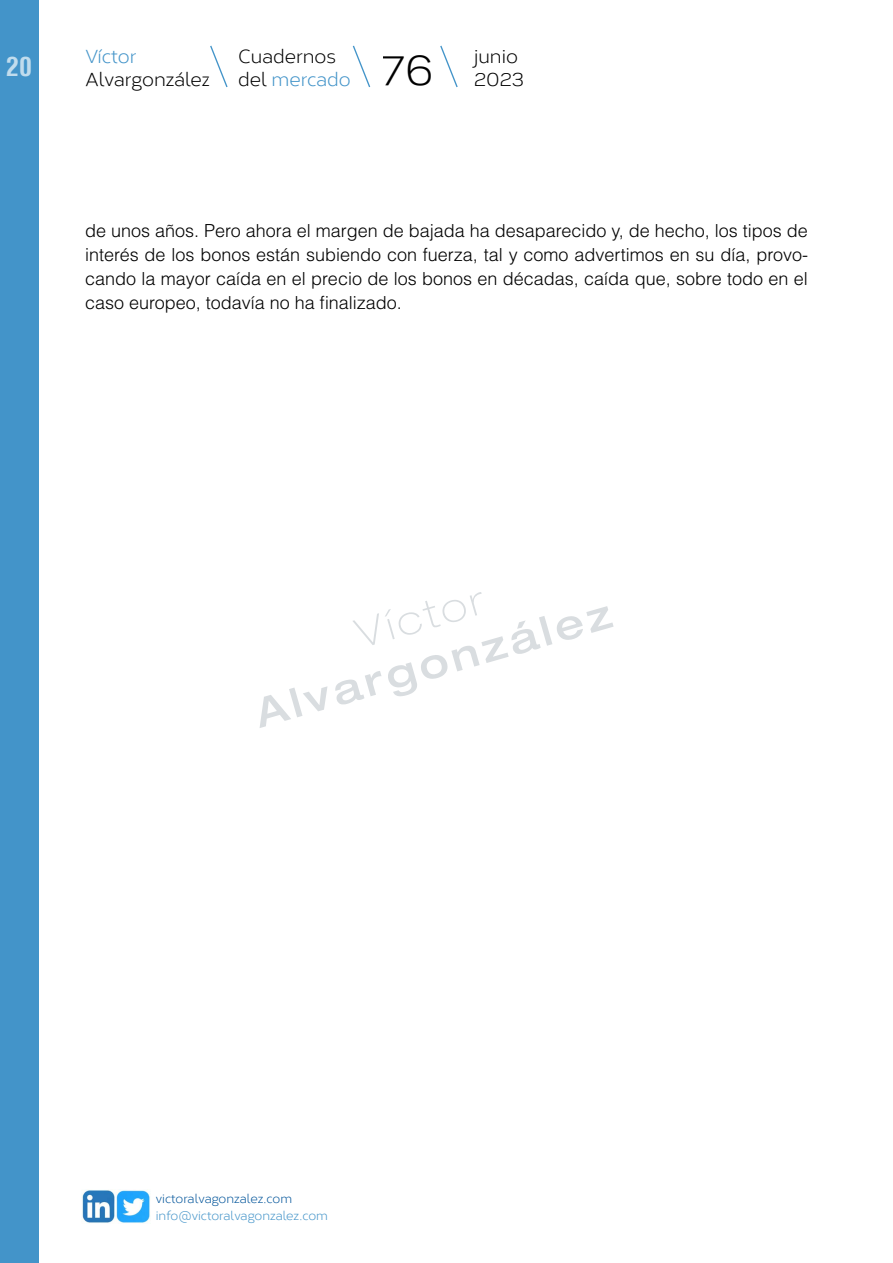
<style>
.page{position:relative;width:893px;height:1263px;background:#fff}
.page>*{position:absolute;margin:0;border:0;box-sizing:border-box;transform-origin:0 0}
.t1{font:42.6px "Corbert";color:#000}
.t2{font:500 expanded 40.5px "Helvetica 63";color:#d9dde0}
.t3{font:100 expanded 40.5px "Helvetica 33";color:#d9dde0}
.t4{font:700 condensed 25.8px "Helvetica";color:#c1dced}
.t5{font:18.9px/22.6px "Corbert";color:#000}
.t6{font:18.9px "Corbert";color:#4394c9}
.t7{font:300 18px/24px "Helvetica LT Std";color:#000;text-align:justify}
.t8{font:12.3px "Corbert";color:#4394c9}
.t9{font:12.3px "Corbert";color:#00549a}
.s1{color:#4394c9}
</style>
<div class="page">
<div style="left:0;top:1px;width:38px;height:1262px;background:#4394c9"></div>
<svg style="left:210px;top:45px;width:18px;height:43px"></svg>
<svg style="left:352px;top:45px;width:19px;height:43px"></svg>
<svg style="left:440px;top:45px;width:18px;height:43px"></svg>
<img style="left:82px;top:1190px;width:68px;height:33px">
<h3 class="t4" style="left:6px;top:51px;width:27px">20</h3>
<p class="t6" style="left:85px;top:42px;width:53px">Víctor</p>
<p class="t5" style="left:85px;top:66px;width:127px">Alvargonzález</p>
<p class="t5" style="left:238px;top:44px;width:114px">Cuadernos del <span class="s1">mercado</span></p>
<p class="t5" style="left:474px;top:44px;width:45px">junio</p>
<h1 class="t1" style="left:382px;top:37px;width:53px">76</h1>
<p class="t5" style="left:474px;top:66px;width:52px">2023</p>
<p class="t7" style="left:85px;top:218px;width:724px">de unos años. Pero ahora el margen de bajada ha desaparecido y, de hecho, los tipos de interés de los bonos están subiendo con fuerza, tal y como advertimos en su día, provo&shy;cando la mayor caída en el precio de los bonos en décadas, caída que, sobre todo en el caso europeo, todavía no ha finalizado.</p>
<h2 class="t3" style="left:350px;top:612px;width:133px;rotate:-16deg">Víctor</h2>
<h2 class="t2" style="left:249px;top:690px;width:370px;rotate:-16deg">Alvargonzález</h2>
<p class="t9" style="left:156px;top:1189px;width:138px">victoralvagonzalez.com</p>
<p class="t8" style="left:156px;top:1206px;width:174px">info@victoralvagonzalez.com</p>
</div>
